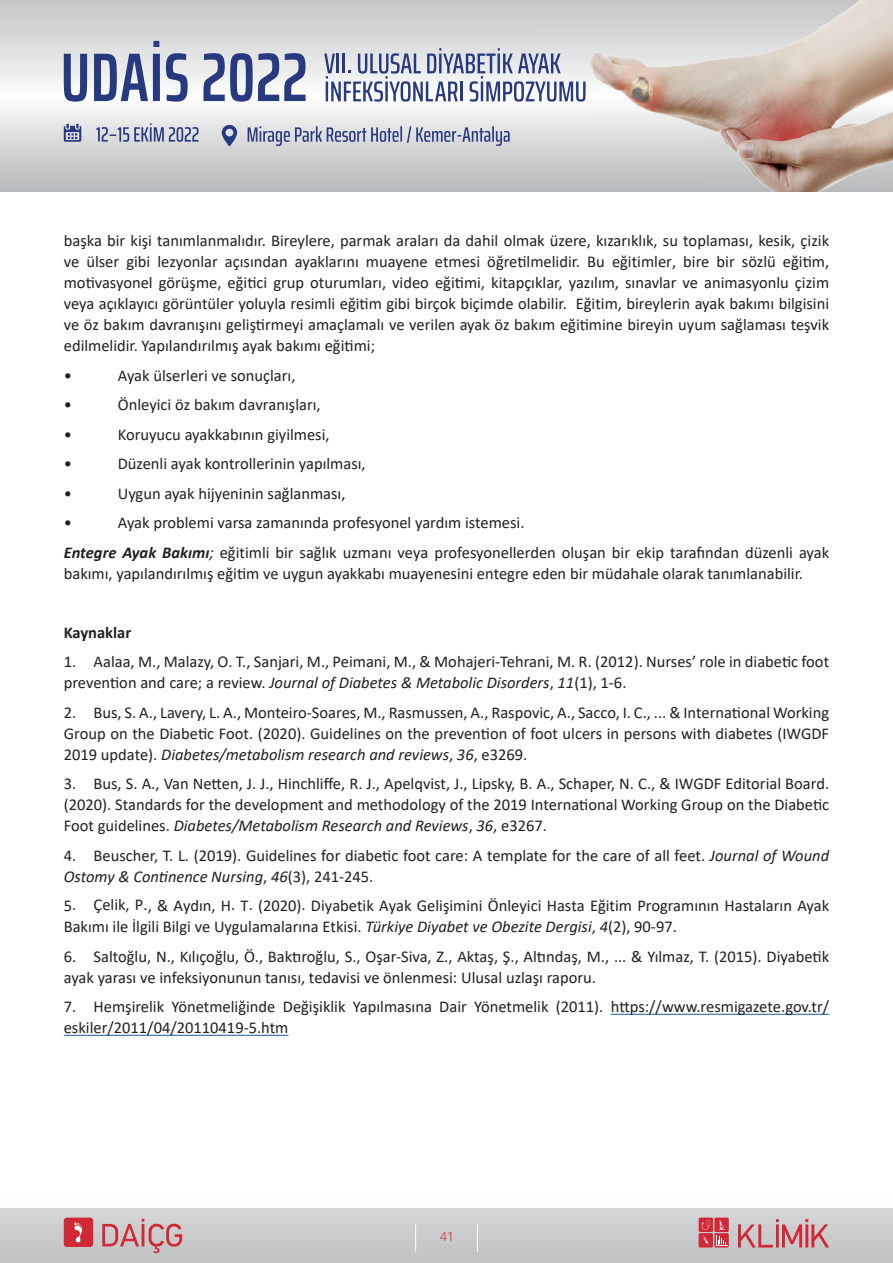
<style>
.page{position:relative;width:893px;height:1263px;background:#fff}
.page>*{position:absolute;margin:0;border:0;box-sizing:border-box;transform-origin:0 0}
.t1{font:16.5px/21px "Calibri";color:#231f20}
.t2{font:700 16.5px "Calibri";color:#231f20}
.t3{font:100 13.5px "SF Compact Text";color:#d22539}
.s1{font-weight:700;font-style:italic}
.s2{font-style:italic}
</style>
<div class="page">
<div style="left:0;top:1208px;width:893px;height:55px;background:#c8c8c9"></div>
<div style="left:0;top:1208px;width:880px;height:12px;background:#d3d5d5"></div>
<svg style="left:880px;top:1208px;width:13px;height:11px"></svg>
<svg style="left:415px;top:1224px;width:1px;height:28px"></svg>
<svg style="left:477px;top:1224px;width:1px;height:28px"></svg>
<div style="left:64px;top:1217px;width:29px;height:30px;background:#d02935;border-radius:3px"></div>
<svg style="left:74px;top:1222px;width:9px;height:21px"></svg>
<svg style="left:102px;top:1219px;width:80px;height:34px"></svg>
<svg style="left:738px;top:1219px;width:91px;height:28px"></svg>
<div style="left:699px;top:1233px;width:14px;height:14px;background:#d02935;border-radius:2px"></div>
<div style="left:699px;top:1217px;width:14px;height:15px;background:#d02935;border-radius:2px"></div>
<div style="left:714px;top:1217px;width:15px;height:15px;background:#d02935;border-radius:2px"></div>
<svg style="left:701px;top:1220px;width:9px;height:10px"></svg>
<svg style="left:703px;top:1236px;width:6px;height:9px"></svg>
<div style="left:714px;top:1233px;width:15px;height:14px;background:#d02935;border-radius:2px"></div>
<svg style="left:716px;top:1220px;width:11px;height:26px"></svg>
<img style="left:537px;top:0;width:356px;height:191px">
<svg style="left:96px;top:123px;width:103px;height:19px;background:#adb2c6"></svg>
<svg style="left:64px;top:124px;width:17px;height:18px"></svg>
<svg style="left:248px;top:126px;width:262px;height:20px;background:#afb4c6"></svg>
<svg style="left:222px;top:125px;width:15px;height:21px"></svg>
<svg style="left:64px;top:54px;width:23px;height:48px"></svg>
<svg style="left:94px;top:41px;width:66px;height:60px;background:#929aba"></svg>
<svg style="left:166px;top:53px;width:22px;height:49px"></svg>
<svg style="left:203px;top:53px;width:102px;height:49px"></svg>
<svg style="left:324px;top:48px;width:261px;height:54px"></svg>
<hr style="left:611px;top:1014px;width:218px;height:1px;background:#2865b1">
<hr style="left:64px;top:1035px;width:224px;height:1px;background:#2865b1">
<p class="t1" style="left:64px;top:230px;width:767px;text-align:justify">başka bir kişi tanımlanmalıdır. Bireylere, parmak araları da dahil olmak üzere, kızarıklık, su toplaması, kesik, çizik ve ülser gibi lezyonlar açısından ayaklarını muayene etmesi öğretilmelidir. Bu eğitimler, bire bir sözlü eğitim, motivasyonel görüşme, eğitici grup oturumları, video eğitimi, kitapçıklar, yazılım, sınavlar ve animasyonlu çizim veya açıklayıcı görüntüler yoluyla resimli eğitim gibi birçok biçimde olabilir. Eğitim, bireylerin ayak bakımı bilgisini ve öz bakım davranışını geliştirmeyi amaçlamalı ve verilen ayak öz bakım eğitimine bireyin uyum sağlaması teşvik edilmelidir. Yapılandırılmış ayak bakımı eğitimi;</p>
<p class="t1" style="left:64px;top:364px;width:10px">•</p>
<p class="t1" style="left:118px;top:364px;width:179px">Ayak ülserleri ve sonuçları,</p>
<p class="t1" style="left:64px;top:394px;width:10px">•</p>
<p class="t1" style="left:118px;top:394px;width:204px">Önleyici öz bakım davranışları,</p>
<p class="t1" style="left:64px;top:423px;width:10px">•</p>
<p class="t1" style="left:118px;top:423px;width:213px">Koruyucu ayakkabının giyilmesi,</p>
<p class="t1" style="left:64px;top:453px;width:10px">•</p>
<p class="t1" style="left:118px;top:453px;width:249px">Düzenli ayak kontrollerinin yapılması,</p>
<p class="t1" style="left:64px;top:482px;width:10px">•</p>
<p class="t1" style="left:118px;top:482px;width:229px">Uygun ayak hijyeninin sağlanması,</p>
<p class="t1" style="left:64px;top:512px;width:10px">•</p>
<p class="t1" style="left:64px;top:508px;width:767px;line-height:29.5px;text-indent:54px">Ayak problemi varsa zamanında profesyonel yardım istemesi.<br><span class="s1">Entegre Ayak Bakımı</span><span class="s2">;</span> eğitimli bir sağlık uzmanı veya profesyonellerden oluşan bir ekip tarafından düzenli ayak</p>
<p class="t1" style="left:64px;top:562px;width:741px">bakımı, yapılandırılmış eğitim ve uygun ayakkabı muayenesini entegre eden bir müdahale olarak tanımlanabilir.</p>
<p class="t2" style="left:64px;top:621px;width:69px">Kaynaklar</p>
<p class="t1" style="left:64px;top:651px;width:767px">1. Aalaa, M., Malazy, O. T., Sanjari, M., Peimani, M., &amp; Mohajeri-Tehrani, M. R. (2012). Nurses’ role in diabetic foot prevention and care; a review. <span class="s2">Journal of Diabetes &amp; Metabolic Disorders</span>, <span class="s2">11</span>(1), 1-6.</p>
<p class="t1" style="left:64px;top:701px;width:767px;text-align:justify">2. Bus, S. A., Lavery, L. A., Monteiro‐Soares, M., Rasmussen, A., Raspovic, A., Sacco, I. C., ... &amp; International Working Group on the Diabetic Foot. (2020). Guidelines on the prevention of foot ulcers in persons with diabetes (IWGDF 2019 update). <span class="s2">Diabetes/metabolism research and reviews</span>, <span class="s2">36</span>, e3269.</p>
<p class="t1" style="left:64px;top:773px;width:767px;text-align:justify">3. Bus, S. A., Van Netten, J. J., Hinchliffe, R. J., Apelqvist, J., Lipsky, B. A., Schaper, N. C., &amp; IWGDF Editorial Board. (2020). Standards for the development and methodology of the 2019 International Working Group on the Diabetic Foot guidelines. <span class="s2">Diabetes/Metabolism Research and Reviews</span>, <span class="s2">36</span>, e3267.</p>
<p class="t1" style="left:64px;top:844px;width:767px">4. Beuscher, T. L. (2019). Guidelines for diabetic foot care: A template for the care of all feet. <span class="s2">Journal of Wound<br>Ostomy &amp; Continence Nursing</span>, <span class="s2">46</span>(3), 241-245.</p>
<p class="t1" style="left:64px;top:895px;width:767px">5. Çelik, P., &amp; Aydın, H. T. (2020). Diyabetik Ayak Gelişimini Önleyici Hasta Eğitim Programının Hastaların Ayak<br>Bakımı ile İlgili Bilgi ve Uygulamalarına Etkisi. <span class="s2">Türkiye Diyabet ve Obezite Dergisi</span>, <span class="s2">4</span>(2), 90-97.</p>
<p class="t1" style="left:64px;top:945px;width:767px">6. Saltoğlu, N., Kılıçoğlu, Ö., Baktıroğlu, S., Oşar-Siva, Z., Aktaş, Ş., Altındaş, M., ... &amp; Yılmaz, T. (2015). Diyabetik ayak yarası ve infeksiyonunun tanısı, tedavisi ve önlenmesi: Ulusal uzlaşı raporu.</p>
<p class="t1" style="left:64px;top:996px;width:767px">7. Hemşirelik Yönetmeliğinde Değişiklik Yapılmasına Dair Yönetmelik (2011). https://www.resmigazete.gov.tr/ eskiler/2011/04/20110419-5.htm</p>
<p class="t3" style="left:440px;top:1229px;width:15px">41</p>
</div>
